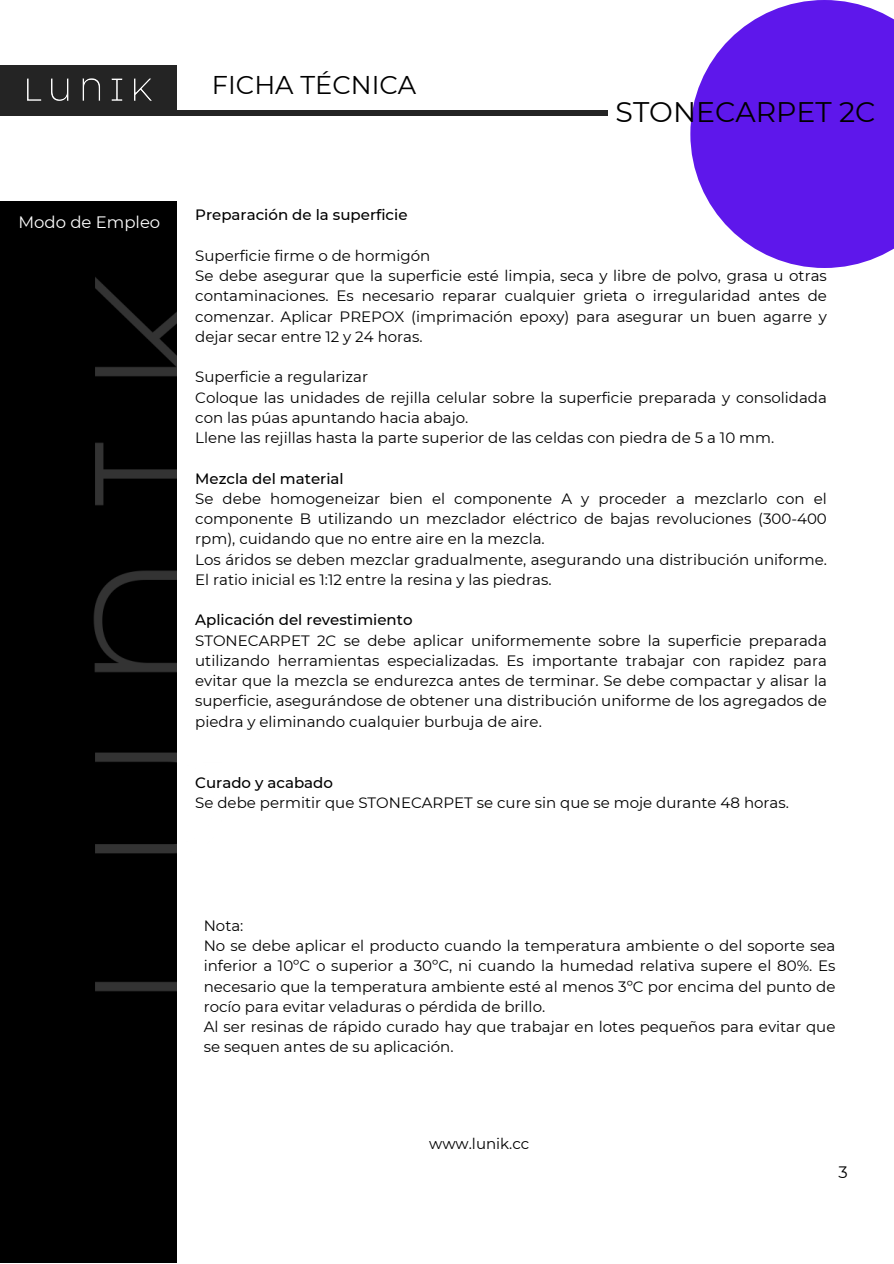
<style>
.page{position:relative;width:894px;height:1264px;background:#fff}
.page>*{position:absolute;margin:0;border:0;box-sizing:border-box;transform-origin:0 0}
.t1{font:28.35px "Montserrat";color:#000}
.t2{font:25.65px "Montserrat";color:#000}
.t3{font:16.5px "Montserrat";color:#fff}
.t4{font:16.5px "Montserrat";color:#000}
.t5{font:15px/20.2px "Montserrat";color:#000;text-align:justify}
.t6{font:500 15px "Montserrat";color:#000}
</style>
<div class="page">
<div style="left:0;top:201px;width:177px;height:1061px;background:#000"></div>
<div style="left:0;top:110px;width:607px;height:5px;background:#242424"></div>
<div style="left:0;top:66px;width:177px;height:47px;background:#242424"></div>
<img style="left:10px;top:65px;width:159px;height:51px">
<img style="left:93px;top:277px;width:84px;height:715px">
<svg style="left:690px;top:0;width:203px;height:268px;fill:#5e17eb"></svg>
<p class="t2" style="left:212px;top:69px;width:206px">FICHA TÉCNICA</p>
<p class="t1" style="left:615px;top:94px;width:261px">STONECARPET 2C</p>
<h1 class="t3" style="left:18px;top:212px;width:143px">Modo de Empleo</h1>
<p class="t6" style="left:195px;top:206px;width:214px">Preparación de la superficie</p>
<p class="t5" style="left:195px;top:245px;width:236px">Superficie firme o de hormigón</p>
<h2 class="t5" style="left:195px;top:265px;width:633px">Se debe asegurar que la superficie esté limpia, seca y libre de polvo, grasa u otras contaminaciones. Es necesario reparar cualquier grieta o irregularidad antes de comenzar. Aplicar PREPOX (imprimación epoxy) para asegurar un buen agarre y dejar secar entre 12 y 24 horas.</h2>
<p class="t5" style="left:195px;top:367px;width:174px">Superficie a regularizar</p>
<p class="t5" style="left:195px;top:387px;width:633px">Coloque las unidades de rejilla celular sobre la superficie preparada y consolidada con las púas apuntando hacia abajo.</p>
<p class="t5" style="left:195px;top:427px;width:580px">Llene las rejillas hasta la parte superior de las celdas con piedra de 5 a 10 mm.</p>
<p class="t6" style="left:195px;top:469px;width:150px">Mezcla del material</p>
<p class="t5" style="left:195px;top:488px;width:633px">Se debe homogeneizar bien el componente A y proceder a mezclarlo con el componente B utilizando un mezclador eléctrico de bajas revoluciones (300-400 rpm), cuidando que no entre aire en la mezcla.</p>
<p class="t5" style="left:195px;top:549px;width:633px">Los áridos se deben mezclar gradualmente, asegurando una distribución uniforme.<br>El ratio inicial es 1:12 entre la resina y las piedras.</p>
<p class="t6" style="left:195px;top:611px;width:219px">Aplicación del revestimiento</p>
<p class="t5" style="left:195px;top:630px;width:633px">STONECARPET 2C se debe aplicar uniformemente sobre la superficie preparada utilizando herramientas especializadas. Es importante trabajar con rapidez para evitar que la mezcla se endurezca antes de terminar. Se debe compactar y alisar la superficie, asegurándose de obtener una distribución uniforme de los agregados de piedra y eliminando cualquier burbuja de aire.</p>
<p class="t6" style="left:195px;top:773px;width:139px">Curado y acabado</p>
<p class="t5" style="left:195px;top:792px;width:595px">Se debe permitir que STONECARPET se cure sin que se moje durante 48 horas.</p>
<p class="t5" style="left:204px;top:915px;width:41px">Nota:</p>
<p class="t5" style="left:204px;top:935px;width:633px">No se debe aplicar el producto cuando la temperatura ambiente o del soporte sea inferior a 10ºC o superior a 30ºC, ni cuando la humedad relativa supere el 80%. Es necesario que la temperatura ambiente esté al menos 3ºC por encima del punto de rocío para evitar veladuras o pérdida de brillo.</p>
<p class="t5" style="left:204px;top:1016px;width:633px">Al ser resinas de rápido curado hay que trabajar en lotes pequeños para evitar que se sequen antes de su aplicación.</p>
<p class="t5" style="left:429px;top:1133px;width:102px">www.lunik.cc</p>
<h1 class="t4" style="left:838px;top:1161px;width:11px">3</h1>
</div>
